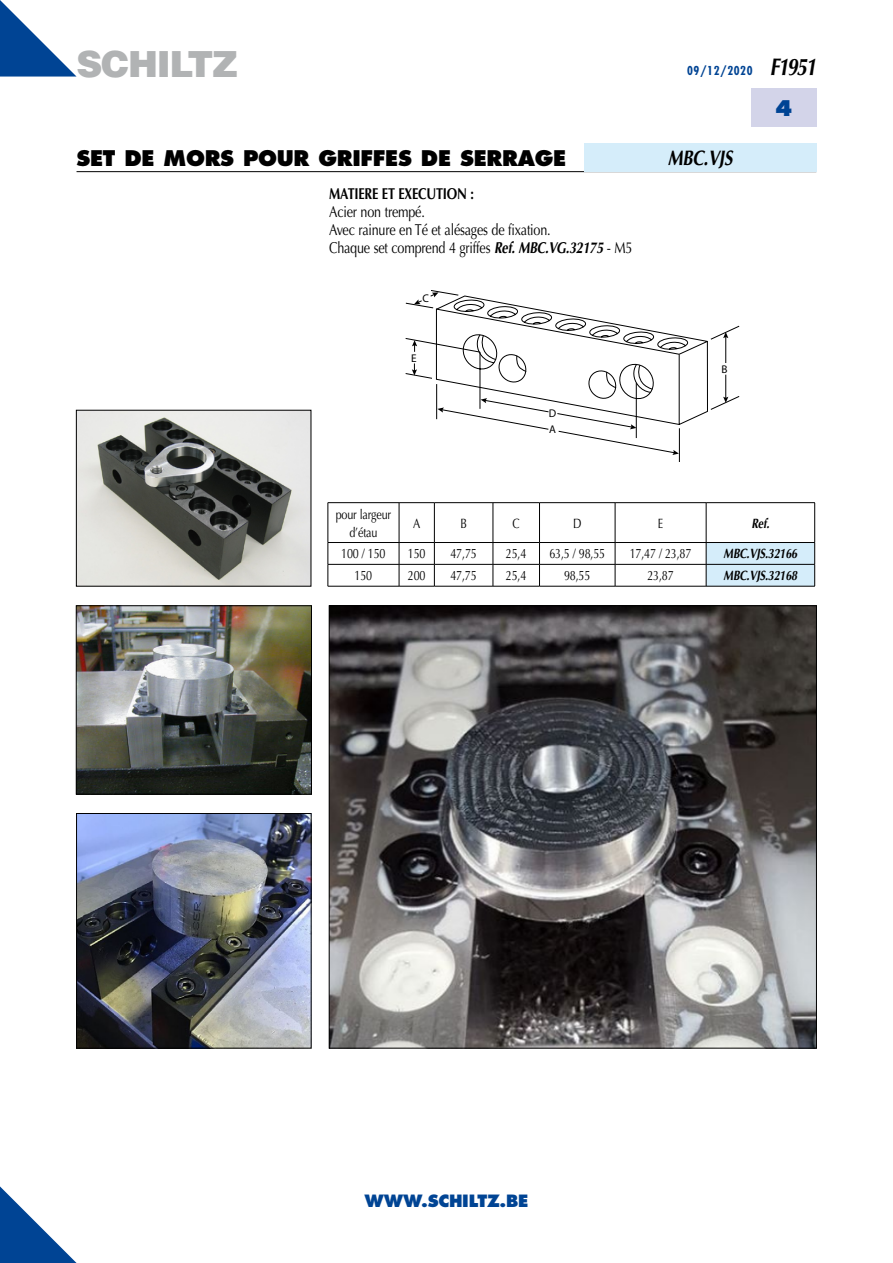
<style>
.page{position:relative;width:893px;height:1263px;background:#fff}
.page>*{position:absolute;margin:0;border:0;box-sizing:border-box;transform-origin:0 0}
.t1{font:900 36px "Helvetica";letter-spacing:-.035em;color:#b1b3b4}
.t2{font:800 21px "Futura";letter-spacing:-.015em;color:#000}
.t3{font:italic 700 21px "Optima";letter-spacing:-.015em;color:#000;scale:.8 1}
.t4{font:800 21px "Futura";color:#004494}
.t5{font:800 16.5px "Futura";letter-spacing:-.015em;color:#004494}
.t6{font:15.75px/18px "Optima";letter-spacing:-.015em;color:#000;scale:.8 1}
.t7{font:700 15.75px "Optima";letter-spacing:-.015em;color:#000;scale:.8 1}
.t8{font:13.5px/18px "Optima";letter-spacing:-.015em;color:#000;text-align:center;scale:.8 1}
.t9{font:italic 700 13.5px "Optima";letter-spacing:-.015em;color:#000;scale:.8 1}
.t10{font:700 condensed 12px "Futura";letter-spacing:.05em;color:#004494}
.t11{font:700 11.25px/16.5px "Helvetica Neue";color:#000}
.s1{font-family:"Optima";font-style:italic;font-stretch:normal;font-size:24px;color:#000}
.s2{font-weight:700;font-style:italic}
</style>
<div class="page">
<svg style="left:0;top:1186px;width:77px;height:77px"></svg>
<div style="left:751px;top:89px;width:65px;height:38px;background:#d3d4e9"></div>
<svg style="left:0;top:0;width:77px;height:77px"></svg>
<hr style="left:77px;top:171px;width:739px;height:1px;background:#000">
<div style="left:584px;top:143px;width:232px;height:28px;background:#d5edfa"></div>
<hr style="left:328px;top:502px;width:71px;height:1px;background:#000">
<hr style="left:399px;top:502px;width:35px;height:1px;background:#000">
<hr style="left:434px;top:502px;width:59px;height:1px;background:#000">
<hr style="left:493px;top:502px;width:46px;height:1px;background:#000">
<hr style="left:539px;top:502px;width:76px;height:1px;background:#000">
<hr style="left:615px;top:502px;width:91px;height:1px;background:#000">
<hr style="left:706px;top:502px;width:109px;height:1px;background:#000">
<hr style="left:328px;top:586px;width:71px;height:1px;background:#000">
<hr style="left:399px;top:586px;width:35px;height:1px;background:#000">
<hr style="left:434px;top:586px;width:59px;height:1px;background:#000">
<hr style="left:493px;top:586px;width:46px;height:1px;background:#000">
<hr style="left:539px;top:586px;width:76px;height:1px;background:#000">
<hr style="left:615px;top:586px;width:91px;height:1px;background:#000">
<svg style="left:328px;top:503px;width:487px;height:83px"></svg>
<hr style="left:706px;top:586px;width:109px;height:1px;background:#000">
<img style="left:78px;top:412px;width:231px;height:172px">
<svg style="left:405px;top:290px;width:335px;height:172px"></svg>
<img style="left:331px;top:607px;width:484px;height:439px">
<img style="left:78px;top:815px;width:231px;height:231px">
<div style="left:76px;top:813px;width:235px;height:235px;border:1px solid #000"></div>
<img style="left:78px;top:607px;width:232px;height:185px">
<div style="left:76px;top:605px;width:236px;height:189px;border:1px solid #000"></div>
<h1 class="t1" style="left:77px;top:40px;width:163px">SCHILTZ</h1>
<p class="t10" style="left:687px;top:63px;width:131px">09/12/2020 <span class="s1">F1951</span></p>
<h2 class="t4" style="left:775px;top:95px;width:19px">4</h2>
<h2 class="t2" style="left:77px;top:144px;width:491px">SET DE MORS POUR GRIFFES DE SERRAGE</h2>
<h2 class="t3" style="left:668px;top:145px;width:82px">MBC.VJS</h2>
<p class="t7" style="left:329px;top:184px;width:183px">MATIERE ET EXECUTION :</p>
<p class="t6" style="left:329px;top:202px;width:381px">Acier non trempé.<br>Avec rainure en Té et alésages de fixation.<br>Chaque set comprend 4 griffes <span class="s2">Ref. MBC.VG.32175</span> - M5</p>
<p class="t11" style="left:423px;top:290px;width:8px">C</p>
<p class="t11" style="left:411px;top:349px;width:7px">E</p>
<p class="t11" style="left:549px;top:404px;width:9px">D<br>A</p>
<p class="t11" style="left:721px;top:360px;width:8px">B</p>
<p class="t8" style="left:336px;top:505px;width:71px">pour largeur d’étau</p>
<p class="t8" style="left:413px;top:514px;width:11px">A</p>
<p class="t8" style="left:460px;top:514px;width:10px">B</p>
<p class="t8" style="left:513px;top:514px;width:11px">C</p>
<p class="t8" style="left:573px;top:514px;width:12px">D</p>
<p class="t8" style="left:658px;top:514px;width:8px">E</p>
<p class="t9" style="left:751px;top:515px;width:24px">Ref.</p>
<p class="t8" style="left:341px;top:545px;width:57px">100 / 150</p>
<p class="t8" style="left:408px;top:545px;width:24px">150</p>
<p class="t8" style="left:450px;top:545px;width:34px">47,75</p>
<p class="t8" style="left:506px;top:545px;width:27px">25,4</p>
<p class="t8" style="left:549px;top:545px;width:71px">63,5 / 98,55</p>
<p class="t8" style="left:630px;top:545px;width:79px">17,47 / 23,87</p>
<p class="t9" style="left:724px;top:546px;width:94px">MBC.VJS.32166</p>
<p class="t8" style="left:355px;top:567px;width:24px">150</p>
<p class="t8" style="left:408px;top:567px;width:24px">200</p>
<p class="t8" style="left:450px;top:567px;width:34px">47,75</p>
<p class="t8" style="left:506px;top:567px;width:27px">25,4</p>
<p class="t8" style="left:564px;top:567px;width:34px">98,55</p>
<p class="t8" style="left:647px;top:567px;width:34px">23,87</p>
<p class="t9" style="left:724px;top:568px;width:94px">MBC.VJS.32168</p>
<p class="t11" style="left:549px;top:544px;width:8px">A</p>
<p class="t5" style="left:365px;top:1190px;width:165px">WWW.SCHILTZ.BE</p>
</div>
